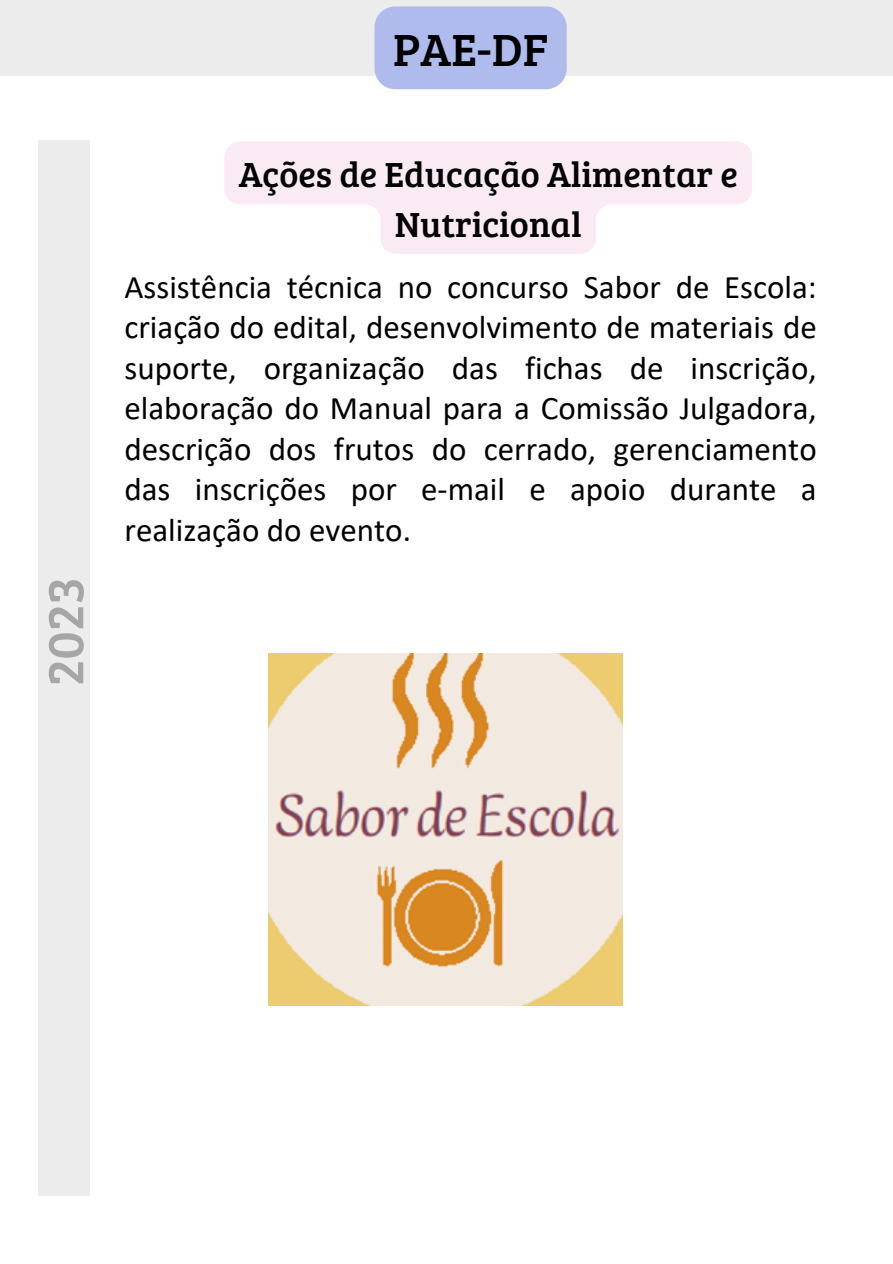
<style>
.page{position:relative;width:893px;height:1264px;background:#fff}
.page>*{position:absolute;margin:0;border:0;box-sizing:border-box;transform-origin:0 0}
.t1{font:52.5px "Bree Serif";color:#a6a6a6}
.t2{font:46.5px "Bree Serif";color:#000}
.t3{font:36px/49.5px "Bree Serif";color:#000;text-align:center}
.t4{font:33px/40.5px "Calibri";color:#000;text-align:justify}
</style>
<div class="page">
<div style="left:38px;top:140px;width:51px;height:1055px;background:#edecec"></div>
<div style="left:0;top:0;width:892px;height:75px;background:#edecec"></div>
<img style="left:268px;top:653px;width:354px;height:353px">
<div style="left:374px;top:6px;width:192px;height:83px;background:#b0bbed"></div>
<svg style="left:224px;top:142px;width:528px;height:112px;fill:#faeaf4"></svg>
<p class="t1" style="left:27px;top:686px;width:111px;rotate:-90deg">2023</p>
<p class="t2" style="left:393px;top:16px;width:156px">PAE-DF</p>
<p class="t3" style="left:239px;top:148px;width:500px">Ações de Educação Alimentar e<br>Nutricional</p>
<p class="t4" style="left:124px;top:269px;width:693px">Assistência técnica no concurso Sabor de Escola: criação do edital, desenvolvimento de materiais de suporte, organização das fichas de inscrição, elaboração do Manual para a Comissão Julgadora, descrição dos frutos do cerrado, gerenciamento das inscrições por e-mail e apoio durante a realização do evento.</p>
</div>
